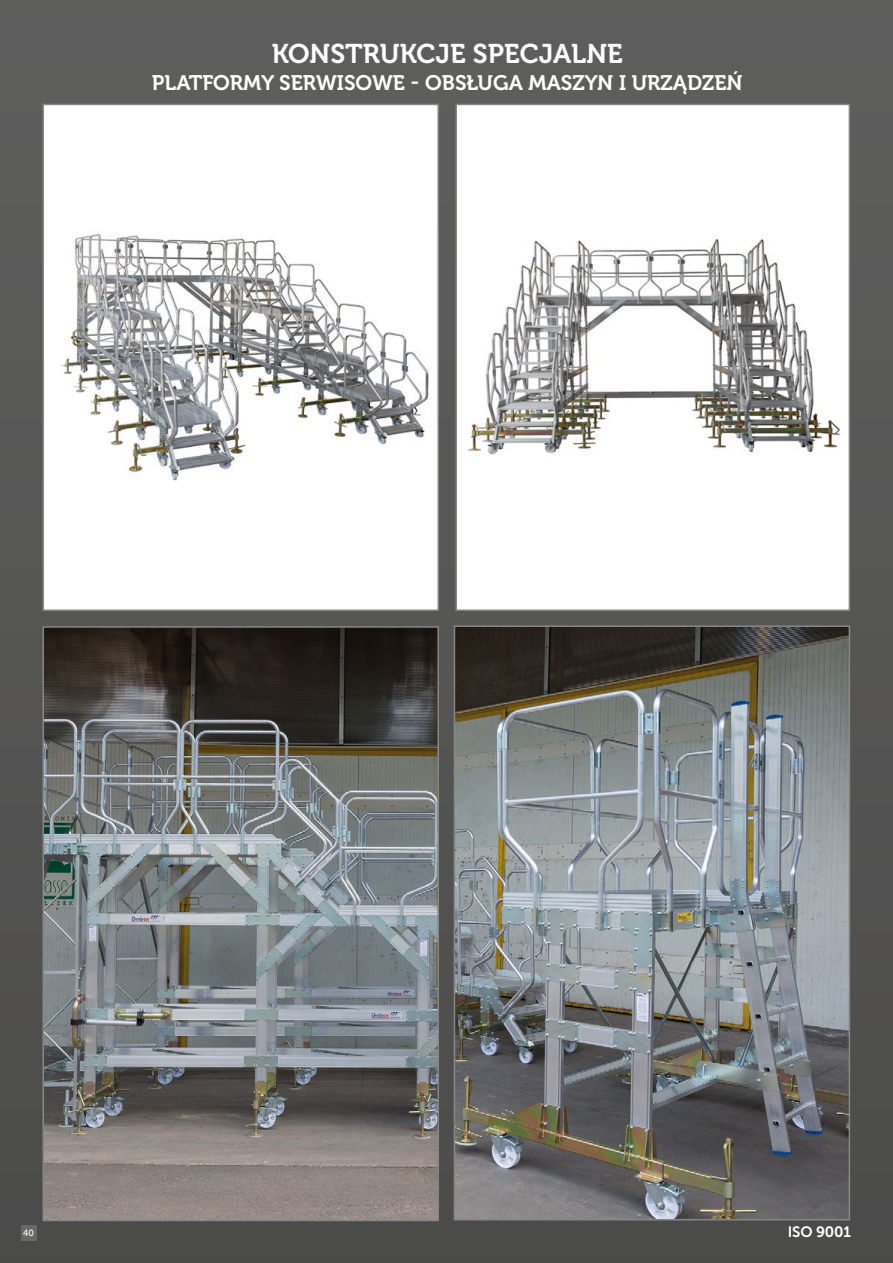
<style>
.page{position:relative;width:893px;height:1263px;background:#fff}
.page>*{position:absolute;margin:0;border:0;box-sizing:border-box;transform-origin:0 0}
.t1{font:27px "Museo 700";color:#fff}
.t2{font:21px "Museo 700";color:#fff}
.t3{font:15px "Museo Sans 700";letter-spacing:-.01em;color:#fff}
.t4{font:9px "Museo 500";color:#fff}
</style>
<div class="page">
<div style="left:0;top:0;width:893px;height:1263px;background:linear-gradient(to right,#585857,#585857)"></div>
<img style="left:46px;top:629px;width:390px;height:589px">
<div style="left:43px;top:626px;width:396px;height:595px;border:2px solid #878787"></div>
<div style="left:456px;top:104px;width:393px;height:506px;background:#fff"></div>
<img style="left:467px;top:239px;width:374px;height:216px">
<div style="left:455px;top:104px;width:395px;height:507px;border:2px solid #878787"></div>
<div style="left:43px;top:104px;width:395px;height:506px;background:#fff"></div>
<img style="left:62px;top:233px;width:367px;height:248px">
<div style="left:43px;top:104px;width:396px;height:507px;border:2px solid #878787"></div>
<img style="left:457px;top:628px;width:390px;height:589px">
<div style="left:454px;top:625px;width:396px;height:595px;border:2px solid #878787"></div>
<div style="left:21px;top:1226px;width:15px;height:15px;background:#686868"></div>
<p class="t1" style="left:272px;top:39px;width:353px">KONSTRUKCJE SPECJALNE</p>
<p class="t2" style="left:152px;top:71px;width:592px">PLATFORMY SERWISOWE - OBSŁUGA MASZYN I URZĄDZEŃ</p>
<p class="t4" style="left:23px;top:1228px;width:12px">40</p>
<p class="t3" style="left:788px;top:1224px;width:65px">ISO 9001</p>
</div>
